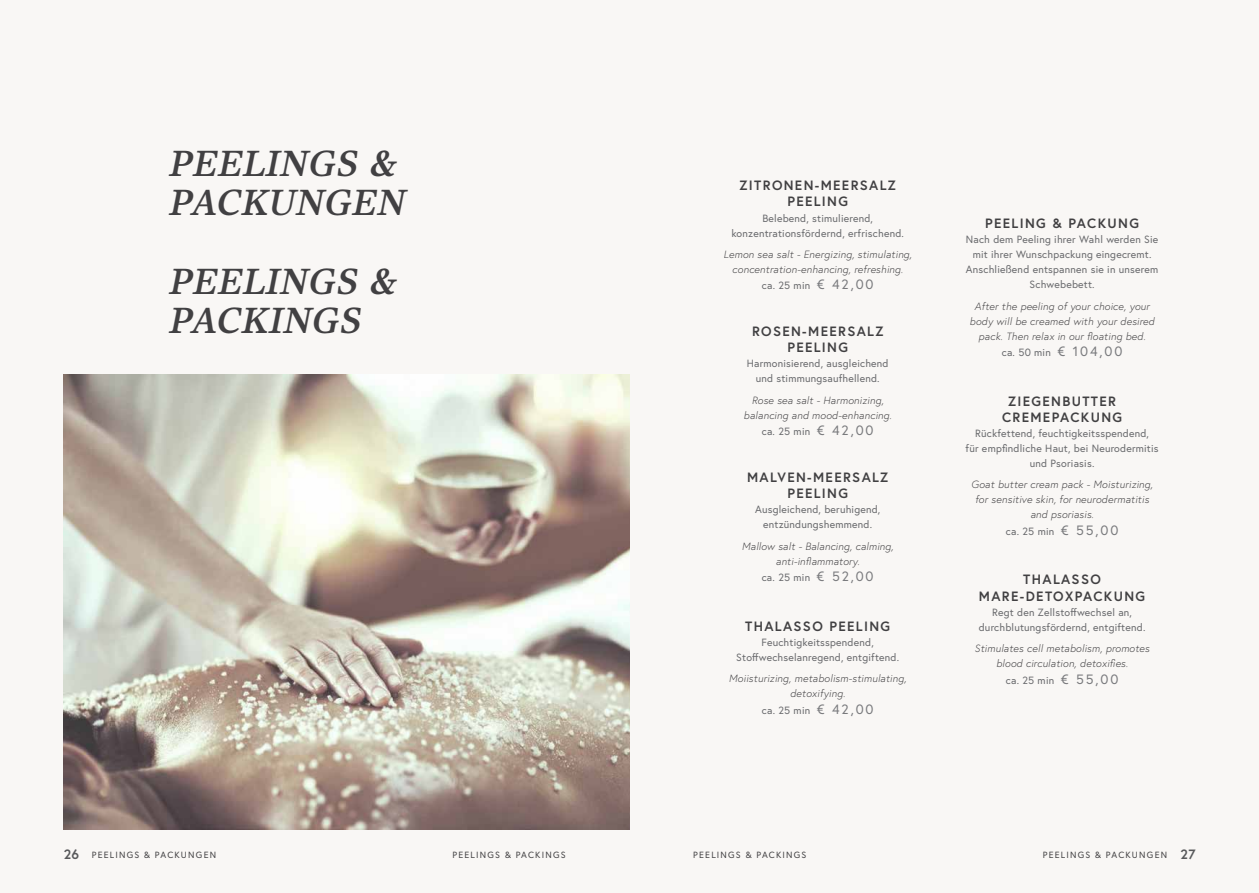
<style>
.page{position:relative;width:1259px;height:893px;background:#f9f7f5}
.page>*{position:absolute;margin:0;border:0;box-sizing:border-box;transform-origin:0 0}
.t1{font:36px/39px "Core Serif N 55 Bold It";letter-spacing:.02em;color:#414042}
.t2{font:700 13.5px/16.5px "Europa";letter-spacing:.1em;color:#414042;text-align:center}
.t3{font:700 13.5px "Europa";color:#58595b}
.t4{font:10.5px/15px "Europa";letter-spacing:.02em;color:#696a6d;text-align:center}
.t5{font:italic 300 10.5px/15px "Europa";letter-spacing:.02em;color:#414042;text-align:center}
.t6{font:9px "Europa";letter-spacing:.13em;color:#414042}
.s1{font-size:13.5px;color:#797a7d}
</style>
<div class="page">
<img style="left:64px;top:375px;width:565px;height:454px">
<h1 class="t1" style="left:169px;top:144px;width:237px">PEELINGS &amp;<br>PACKUNGEN</h1>
<h1 class="t1" style="left:169px;top:262px;width:228px">PEELINGS &amp;<br>PACKINGS</h1>
<p class="t2" style="left:739px;top:177px;width:158px">ZITRONEN-MEERSALZ<br>PEELING</p>
<p class="t4" style="left:731px;top:210px;width:174px">Belebend, stimulierend, konzentrationsfördernd, erfrischend.</p>
<p class="t5" style="left:723px;top:247px;width:190px">Lemon sea salt - Energizing, stimulating, concentration-enhancing, refreshing.</p>
<p class="t4" style="left:762px;top:278px;width:113px">ca. 25 min <span class="s1">€ 42,00</span></p>
<p class="t2" style="left:752px;top:322px;width:133px">ROSEN-MEERSALZ<br>PEELING</p>
<p class="t4" style="left:747px;top:356px;width:143px">Harmonisierend, ausgleichend und stimmungsaufhellend.</p>
<p class="t5" style="left:743px;top:392px;width:150px">Rose sea salt - Harmonizing, balancing and mood-enhancing.</p>
<p class="t4" style="left:762px;top:424px;width:113px">ca. 25 min <span class="s1">€ 42,00</span></p>
<p class="t2" style="left:747px;top:468px;width:143px">MALVEN-MEERSALZ<br>PEELING</p>
<p class="t4" style="left:755px;top:502px;width:127px">Ausgleichend, beruhigend, entzündungshemmend.</p>
<p class="t5" style="left:742px;top:538px;width:153px">Mallow salt - Balancing, calming, anti-inflammatory.</p>
<p class="t4" style="left:762px;top:570px;width:113px">ca. 25 min <span class="s1">€ 52,00</span></p>
<p class="t2" style="left:745px;top:617px;width:146px">THALASSO PEELING</p>
<p class="t4" style="left:736px;top:634px;width:164px">Feuchtigkeitsspendend,<br>Stoffwechselanregend, entgiftend.</p>
<p class="t5" style="left:729px;top:671px;width:179px">Moiisturizing, metabolism-stimulating, detoxifying.</p>
<p class="t4" style="left:762px;top:702px;width:113px">ca. 25 min <span class="s1">€ 42,00</span></p>
<p class="t2" style="left:985px;top:215px;width:155px">PEELING &amp; PACKUNG</p>
<p class="t4" style="left:966px;top:232px;width:194px">Nach dem Peeling ihrer Wahl werden Sie mit ihrer Wunschpackung eingecremt.<br>Anschließend entspannen sie in unserem<br>Schwebebett.</p>
<p class="t5" style="left:969px;top:298px;width:186px">After the peeling of your choice, your body will be creamed with your desired pack. Then relax in our floating bed.</p>
<p class="t4" style="left:1002px;top:345px;width:122px">ca. 50 min <span class="s1">€ 104,00</span></p>
<p class="t2" style="left:1002px;top:392px;width:122px">ZIEGENBUTTER<br>CREMEPACKUNG</p>
<p class="t4" style="left:965px;top:426px;width:195px">Rückfettend, feuchtigkeitsspendend,<br>für empfindliche Haut, bei Neurodermitis und Psoriasis.</p>
<p class="t5" style="left:971px;top:477px;width:183px">Goat butter cream pack - Moisturizing, for sensitive skin, for neurodermatitis and psoriasis.</p>
<p class="t4" style="left:1006px;top:523px;width:114px">ca. 25 min <span class="s1">€ 55,00</span></p>
<p class="t2" style="left:979px;top:571px;width:168px">THALASSO<br>MARE-DETOXPACKUNG</p>
<p class="t4" style="left:978px;top:604px;width:168px">Regt den Zellstoffwechsel an, durchblutungsfördernd, entgiftend.</p>
<p class="t5" style="left:974px;top:641px;width:177px">Stimulates cell metabolism, promotes blood circulation, detoxifies.</p>
<p class="t4" style="left:1006px;top:672px;width:114px">ca. 25 min <span class="s1">€ 55,00</span></p>
<p class="t3" style="left:64px;top:845px;width:17px">26</p>
<p class="t6" style="left:452px;top:849px;width:115px">PEELINGS &amp; PACKINGS</p>
<p class="t6" style="left:693px;top:849px;width:115px">PEELINGS &amp; PACKINGS</p>
<p class="t3" style="left:1180px;top:845px;width:16px">27</p>
<p class="t6" style="left:92px;top:849px;width:126px">PEELINGS &amp; PACKUNGEN</p>
<p class="t6" style="left:1042px;top:849px;width:126px">PEELINGS &amp; PACKUNGEN</p>
</div>
